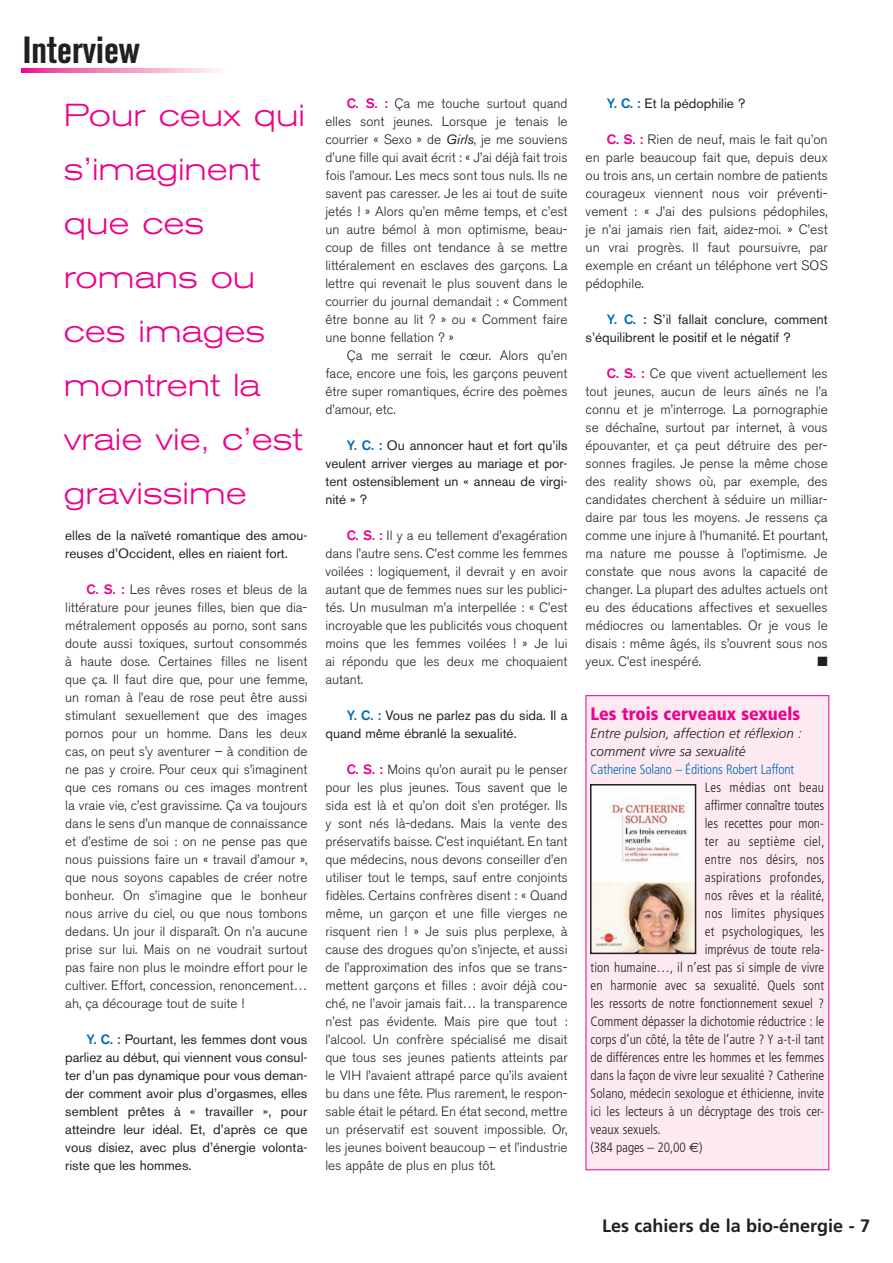
<style>
.page{position:relative;width:893px;height:1263px;background:#fff}
.page>*{position:absolute;margin:0;border:0;box-sizing:border-box;transform-origin:0 0}
.Bloc_haut_de_page{font:700 condensed 37.5px "Akzidenz Grotesk BE";color:#231f20}
.BLOC{font:300 expanded 31.5px/54px "Akzidenz Grotesk BE";color:#ed028c}
.t1{font:700 18px "Frutiger";color:#231f20}
.T_Titre_livre{font:900 condensed 18px "Frutiger";color:#ed028c}
.Texte_général{font:300 13.5px/18px "Akzidenz Grotesk BE";color:#231f20;text-align:justify}
.A_INTERVIEWER{font:13.5px/18px "Akzidenz Grotesk BE";color:#231f20}
.T_Texte_livre{font:300 condensed 13.5px "Frutiger";color:#231f20}
.T_sous_titre_livre{font:italic 300 13.5px/18px "Frutiger";color:#231f20}
.T_Texte_livre-2{font:300 condensed 13.5px "Frutiger";letter-spacing:.025em;color:#231f20}
.T_Texte_livre-3{font:300 condensed 13.5px "Frutiger";letter-spacing:.02em;color:#231f20}
.Texte_général-2{font:13.5px "Zapf Dingbats ITC";color:#231f20}
.s1{font-weight:500;color:#ed028c}
.s2{font-weight:500;color:#006bb6}
.s3{font-weight:400;font-style:italic}
.s4{font-style:normal;font-stretch:condensed;color:#006bb6}
.s5{font-family:"Euro Sans";font-weight:400;font-stretch:normal}
</style>
<div class="page">
<svg style="left:21px;top:68px;width:198px;height:4px"></svg>
<div style="left:586px;top:696px;width:243px;height:474px;background:#fce9f1"></div>
<img style="left:593px;top:787px;width:100px;height:164px">
<div style="left:590px;top:784px;width:106px;height:170px;border:2px solid #231f20"></div>
<p class="Bloc_haut_de_page" style="left:23px;top:28px;width:119px">Interview</p>
<p class="BLOC" style="left:64px;top:89px;width:243px">Pour ceux qui s’imaginent que ces romans ou ces images montrent la vraie vie, c’est gravissime</p>
<p class="A_INTERVIEWER" style="left:65px;top:526px;width:244px">elles de la naïveté romantique des amou&shy;reuses d’Occident, elles en riaient fort.</p>
<p class="Texte_général" style="left:65px;top:581px;width:244px;text-indent:21px"><span class="s1">C. S. :</span> Les rêves roses et bleus de la littérature pour jeunes filles, bien que dia&shy;métralement opposés au porno, sont sans doute aussi toxiques, surtout consommés à haute dose. Certaines filles ne lisent que ça. Il faut dire que, pour une femme, un roman à l’eau de rose peut être aussi stimulant sexuellement que des images pornos pour un homme. Dans les deux cas, on peut s’y aventurer – à condition de ne pas y croire. Pour ceux qui s’imaginent que ces romans ou ces images montrent la vraie vie, c’est gravissime. Ça va toujours dans le sens d’un manque de connaissance et d’estime de soi : on ne pense pas que nous puissions faire un « travail d’amour », que nous soyons capables de créer notre bonheur. On s’imagine que le bonheur nous arrive du ciel, ou que nous tombons dedans. Un jour il disparaît. On n’a aucune prise sur lui. Mais on ne voudrait surtout pas faire non plus le moindre effort pour le cultiver. Effort, concession, renoncement… ah, ça décourage tout de suite !</p>
<p class="A_INTERVIEWER" style="left:65px;top:1030px;width:244px;text-align:justify;text-indent:21px"><span class="s2">Y. C. :</span> Pourtant, les femmes dont vous parliez au début, qui viennent vous consul&shy;ter d’un pas dynamique pour vous deman&shy;der comment avoir plus d’orgasmes, elles semblent prêtes à « travailler », pour atteindre leur idéal. Et, d’après ce que vous disiez, avec plus d’énergie volonta&shy;riste que les hommes.</p>
<p class="Texte_général" style="left:325px;top:95px;width:244px;text-indent:21px"><span class="s1">C. S. :</span> Ça me touche surtout quand elles sont jeunes. Lorsque je tenais le courrier « Sexo » de <span class="s3">Girls</span>, je me souviens d’une fille qui avait écrit : « J’ai déjà fait trois fois l’amour. Les mecs sont tous nuls. Ils ne savent pas caresser. Je les ai tout de suite jetés ! » Alors qu’en même temps, et c’est un autre bémol à mon optimisme, beau&shy;coup de filles ont tendance à se mettre littéralement en esclaves des garçons. La lettre qui revenait le plus souvent dans le courrier du journal demandait : « Comment être bonne au lit ? » ou « Comment faire une bonne fellation ? »</p>
<p class="Texte_général" style="left:325px;top:347px;width:244px;text-indent:21px">Ça me serrait le cœur. Alors qu’en face, encore une fois, les garçons peuvent être super romantiques, écrire des poèmes d’amour, etc.</p>
<p class="A_INTERVIEWER" style="left:325px;top:436px;width:244px;text-align:justify;text-indent:21px"><span class="s2">Y. C. :</span> Ou annoncer haut et fort qu’ils veulent arriver vierges au mariage et por&shy;tent ostensiblement un « anneau de virgi&shy;nité » ?</p>
<p class="Texte_général" style="left:325px;top:527px;width:244px;text-indent:21px"><span class="s1">C. S. :</span> Il y a eu tellement d’exagération dans l’autre sens. C’est comme les femmes voilées : logiquement, il devrait y en avoir autant que de femmes nues sur les publici&shy;tés. Un musulman m’a interpellée : « C’est incroyable que les publicités vous choquent moins que les femmes voilées ! » Je lui ai répondu que les deux me choquaient autant.</p>
<p class="A_INTERVIEWER" style="left:325px;top:706px;width:244px;text-indent:21px"><span class="s2">Y. C. :</span> Vous ne parlez pas du sida. Il a quand même ébranlé la sexualité.</p>
<p class="Texte_général" style="left:325px;top:761px;width:244px;text-indent:21px"><span class="s1">C. S. :</span> Moins qu’on aurait pu le penser pour les plus jeunes. Tous savent que le sida est là et qu’on doit s’en protéger. Ils y sont nés là-dedans. Mais la vente des préservatifs baisse. C’est inquiétant. En tant que médecins, nous devons conseiller d’en utiliser tout le temps, sauf entre conjoints fidèles. Certains confrères disent : « Quand même, un garçon et une fille vierges ne risquent rien ! » Je suis plus perplexe, à cause des drogues qu’on s’injecte, et aussi de l’approximation des infos que se trans&shy;mettent garçons et filles : avoir déjà cou&shy;ché, ne l’avoir jamais fait… la transparence n’est pas évidente. Mais pire que tout : l’alcool. Un confrère spécialisé me disait que tous ses jeunes patients atteints par le VIH l’avaient attrapé parce qu’ils avaient bu dans une fête. Plus rarement, le respon&shy;sable était le pétard. En état second, mettre un préservatif est souvent impossible. Or, les jeunes boivent beaucoup – et l’industrie les appâte de plus en plus tôt.</p>
<p class="A_INTERVIEWER" style="left:607px;top:94px;width:140px"><span class="s2">Y. C. :</span> Et la pédophilie ?</p>
<p class="Texte_général" style="left:586px;top:131px;width:244px;text-indent:21px"><span class="s1">C. S. :</span> Rien de neuf, mais le fait qu’on en parle beaucoup fait que, depuis deux ou trois ans, un certain nombre de patients courageux viennent nous voir préventi&shy;vement : « J’ai des pulsions pédophiles, je n’ai jamais rien fait, aidez-moi. » C’est un vrai progrès. Il faut poursuivre, par exemple en créant un téléphone vert SOS pédophile.</p>
<p class="A_INTERVIEWER" style="left:586px;top:310px;width:244px;text-indent:21px"><span class="s2">Y. C. :</span> S’il fallait conclure, comment s’équilibrent le positif et le négatif ?</p>
<p class="Texte_général" style="left:586px;top:365px;width:244px;text-indent:21px"><span class="s1">C. S. :</span> Ce que vivent actuellement les tout jeunes, aucun de leurs aînés ne l’a connu et je m’interroge. La pornographie se déchaîne, surtout par internet, à vous épouvanter, et ça peut détruire des per&shy;sonnes fragiles. Je pense la même chose des reality shows où, par exemple, des candidates cherchent à séduire un milliar&shy;daire par tous les moyens. Je ressens ça comme une injure à l’humanité. Et pourtant, ma nature me pousse à l’optimisme. Je constate que nous avons la capacité de changer. La plupart des adultes actuels ont eu des éducations affectives et sexuelles médiocres ou lamentables. Or je vous le disais : même âgés, ils s’ouvrent sous nos yeux. C’est inespéré.</p>
<p class="Texte_général-2" style="left:817px;top:655px;width:12px">■</p>
<p class="T_Titre_livre" style="left:591px;top:703px;width:211px">Les trois cerveaux sexuels</p>
<p class="T_sous_titre_livre" style="left:591px;top:724px;width:213px">Entre pulsion, affection et réflexion : comment vivre sa sexualité<br><span class="s4">Catherine Solano – Éditions Robert Laffont</span></p>
<p class="T_Texte_livre-3" style="left:705px;top:780px;width:121px">Les médias ont beau</p>
<p class="T_Texte_livre" style="left:705px;top:798px;width:121px">affirmer connaître toutes</p>
<p class="T_Texte_livre" style="left:705px;top:816px;width:121px">les recettes pour mon-</p>
<p class="T_Texte_livre-2" style="left:705px;top:834px;width:121px">ter au septième ciel,</p>
<p class="T_Texte_livre-3" style="left:705px;top:852px;width:121px">entre nos désirs, nos</p>
<p class="T_Texte_livre-2" style="left:705px;top:870px;width:121px">aspirations profondes,</p>
<p class="T_Texte_livre" style="left:705px;top:888px;width:121px">nos rêves et la réalité,</p>
<p class="T_Texte_livre-2" style="left:705px;top:906px;width:121px">nos limites physiques</p>
<p class="T_Texte_livre-3" style="left:705px;top:924px;width:121px">et psychologiques, les</p>
<p class="T_Texte_livre" style="left:705px;top:942px;width:121px">imprévus de toute rela-</p>
<p class="T_Texte_livre" style="left:591px;top:960px;width:235px">tion humaine…, il n’est pas si simple de vivre</p>
<p class="T_Texte_livre" style="left:591px;top:978px;width:235px">en harmonie avec sa sexualité. Quels sont</p>
<p class="T_Texte_livre" style="left:591px;top:996px;width:235px">les ressorts de notre fonctionnement sexuel ?</p>
<p class="T_Texte_livre" style="left:591px;top:1014px;width:235px">Comment dépasser la dichotomie réductrice : le</p>
<p class="T_Texte_livre" style="left:591px;top:1032px;width:235px">corps d’un côté, la tête de l’autre ? Y a-t-il tant</p>
<p class="T_Texte_livre" style="left:591px;top:1050px;width:235px">de différences entre les hommes et les femmes</p>
<p class="T_Texte_livre" style="left:591px;top:1068px;width:235px">dans la façon de vivre leur sexualité ? Catherine</p>
<p class="T_Texte_livre" style="left:591px;top:1086px;width:235px">Solano, médecin sexologue et éthicienne, invite</p>
<p class="T_Texte_livre" style="left:591px;top:1104px;width:235px">ici les lecteurs à un décryptage des trois cer-</p>
<p class="T_Texte_livre" style="left:591px;top:1122px;width:72px">veaux sexuels.</p>
<p class="T_Texte_livre" style="left:591px;top:1140px;width:113px">(384 pages – 20,00 <span class="s5">e</span>)</p>
<h3 class="t1" style="left:602px;top:1215px;width:270px">Les cahiers de la bio-énergie - 7</h3>
</div>
